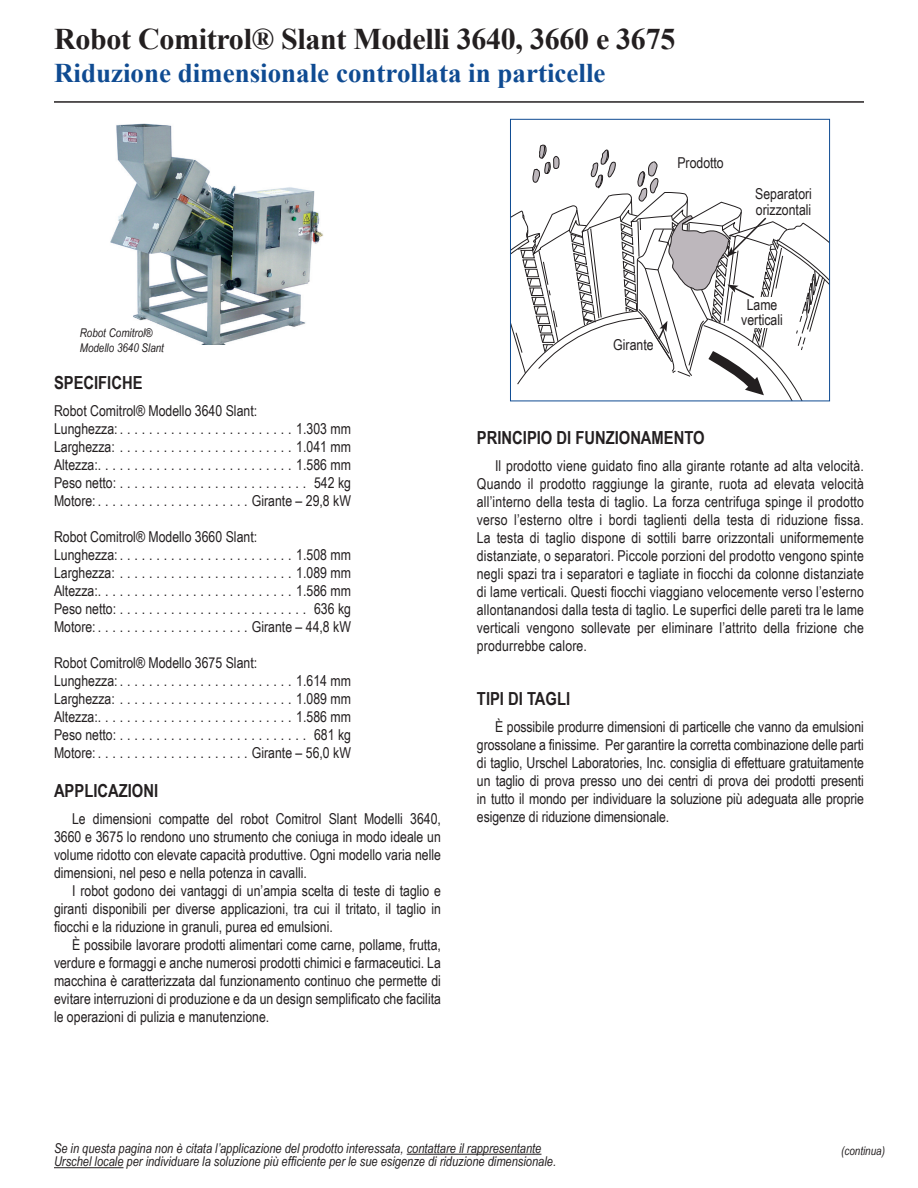
<style>
.page{position:relative;width:918px;height:1188px;background:#fff}
.page>*{position:absolute;margin:0;border:0;box-sizing:border-box;transform-origin:0 0}
.t1{font:700 30px "Times New Roman";letter-spacing:-.01em;color:#231f20}
.t2{font:700 27px "Times New Roman";color:#0f4b92}
.t3{font:700 18px "Arial Narrow";color:#231f20}
.t4{font:15px/18px "Arial Narrow";color:#231f20;text-align:justify}
.t5{font:italic 13.5px "Arial Narrow";color:#231f20}
.t6{font:italic 12px "Arial Narrow";color:#231f20}
</style>
<div class="page">
<img style="left:110px;top:123px;width:213px;height:222px">
<hr style="left:54px;top:101px;width:810px;height:2px;background:#231f20">
<svg style="left:510px;top:145px;width:320px;height:256px"></svg>
<hr style="left:407px;top:1154px;width:134px;height:1px;background:#231f20">
<hr style="left:54px;top:1167px;width:70px;height:1px;background:#231f20">
<p class="t1" style="left:54px;top:18px;width:623px">Robot Comitrol® Slant Modelli 3640, 3660 e 3675</p>
<p class="t2" style="left:54px;top:54px;width:553px">Riduzione dimensionale controllata in particelle</p>
<p class="t6" style="left:80px;top:325px;width:74px">Robot Comitrol®</p>
<p class="t6" style="left:80px;top:339px;width:86px">Modello 3640 Slant</p>
<p class="t3" style="left:54px;top:369px;width:90px">SPECIFICHE</p>
<p class="t4" style="left:54px;top:401px;width:205px">Robot Comitrol® Modello 3640 Slant:</p>
<p class="t4" style="left:54px;top:419px;width:298px">Lunghezza:........................1.303 mm</p>
<p class="t4" style="left:54px;top:437px;width:298px">Larghezza:........................1.041 mm</p>
<p class="t4" style="left:54px;top:455px;width:298px">Altezza:...........................1.586 mm</p>
<p class="t4" style="left:54px;top:473px;width:298px">Peso netto:.......................... 542 kg</p>
<p class="t4" style="left:54px;top:491px;width:298px">Motore:.....................Girante – 29,8 kW</p>
<p class="t4" style="left:54px;top:527px;width:205px">Robot Comitrol® Modello 3660 Slant:</p>
<p class="t4" style="left:54px;top:545px;width:298px">Lunghezza:........................1.508 mm</p>
<p class="t4" style="left:54px;top:563px;width:298px">Larghezza:........................1.089 mm</p>
<p class="t4" style="left:54px;top:581px;width:298px">Altezza:...........................1.586 mm</p>
<p class="t4" style="left:54px;top:599px;width:298px">Peso netto:.......................... 636 kg</p>
<p class="t4" style="left:54px;top:617px;width:298px">Motore:.....................Girante – 44,8 kW</p>
<p class="t4" style="left:54px;top:653px;width:205px">Robot Comitrol® Modello 3675 Slant:</p>
<p class="t4" style="left:54px;top:671px;width:298px">Lunghezza:........................1.614 mm</p>
<p class="t4" style="left:54px;top:689px;width:298px">Larghezza:........................1.089 mm</p>
<p class="t4" style="left:54px;top:707px;width:298px">Altezza:...........................1.586 mm</p>
<p class="t4" style="left:54px;top:725px;width:298px">Peso netto:.......................... 681 kg</p>
<p class="t4" style="left:54px;top:743px;width:298px">Motore:.....................Girante – 56,0 kW</p>
<p class="t3" style="left:54px;top:778px;width:106px">APPLICAZIONI</p>
<p class="t4" style="left:54px;top:810px;width:388px;text-indent:18px">Le dimensioni compatte del robot Comitrol Slant Modelli 3640, 3660 e 3675 lo rendono uno strumento che coniuga in modo ideale un volume ridotto con elevate capacità produttive. Ogni modello varia nelle dimensioni, nel peso e nella potenza in cavalli.</p>
<p class="t4" style="left:54px;top:882px;width:389px;text-indent:18px">I robot godono dei vantaggi di un’ampia scelta di teste di taglio e giranti disponibili per diverse applicazioni, tra cui il tritato, il taglio in fiocchi e la riduzione in granuli, purea ed emulsioni.</p>
<p class="t4" style="left:54px;top:936px;width:389px;text-indent:18px">È possibile lavorare prodotti alimentari come carne, pollame, frutta, verdure e formaggi e anche numerosi prodotti chimici e farmaceutici. La macchina è caratterizzata dal funzionamento continuo che permette di evitare interruzioni di produzione e da un design semplificato che facilita le operazioni di pulizia e manutenzione.</p>
<p class="t4" style="left:677px;top:153px;width:48px">Prodotto</p>
<p class="t4" style="left:755px;top:185px;width:58px;line-height:16.5px">Separatori orizzontali</p>
<p class="t4" style="left:613px;top:335px;width:42px">Girante</p>
<p class="t4" style="left:741px;top:297px;width:43px;line-height:15px;text-align:center">Lame verticali</p>
<p class="t3" style="left:477px;top:424px;width:229px">PRINCIPIO DI FUNZIONAMENTO</p>
<p class="t4" style="left:477px;top:456px;width:389px;text-indent:18px">Il prodotto viene guidato fino alla girante rotante ad alta velocità.<br>Quando il prodotto raggiunge la girante, ruota ad elevata velocità all’interno della testa di taglio. La forza centrifuga spinge il prodotto verso l’esterno oltre i bordi taglienti della testa di riduzione fissa.<br>La testa di taglio dispone di sottili barre orizzontali uniformemente distanziate, o separatori. Piccole porzioni del prodotto vengono spinte negli spazi tra i separatori e tagliate in fiocchi da colonne distanziate di lame verticali. Questi fiocchi viaggiano velocemente verso l’esterno allontanandosi dalla testa di taglio. Le superfici delle pareti tra le lame verticali vengono sollevate per eliminare l’attrito della frizione che produrrebbe calore.</p>
<p class="t3" style="left:477px;top:685px;width:95px">TIPI DI TAGLI</p>
<p class="t4" style="left:477px;top:717px;width:388px;text-indent:18px">È possibile produrre dimensioni di particelle che vanno da emulsioni grossolane a finissime. Per garantire la corretta combinazione delle parti di taglio, Urschel Laboratories, Inc. consiglia di effettuare gratuitamente un taglio di prova presso uno dei centri di prova dei prodotti presenti in tutto il mondo per individuare la soluzione più adeguata alle proprie esigenze di riduzione dimensionale.</p>
<p class="t5" style="left:54px;top:1139px;width:489px">Se in questa pagina non è citata l’applicazione del prodotto interessata, contattare il rappresentante</p>
<p class="t5" style="left:54px;top:1152px;width:504px">Urschel locale per individuare la soluzione più efficiente per le sue esigenze di riduzione dimensionale.</p>
<p class="t6" style="left:841px;top:1142px;width:45px">(continua)</p>
</div>
